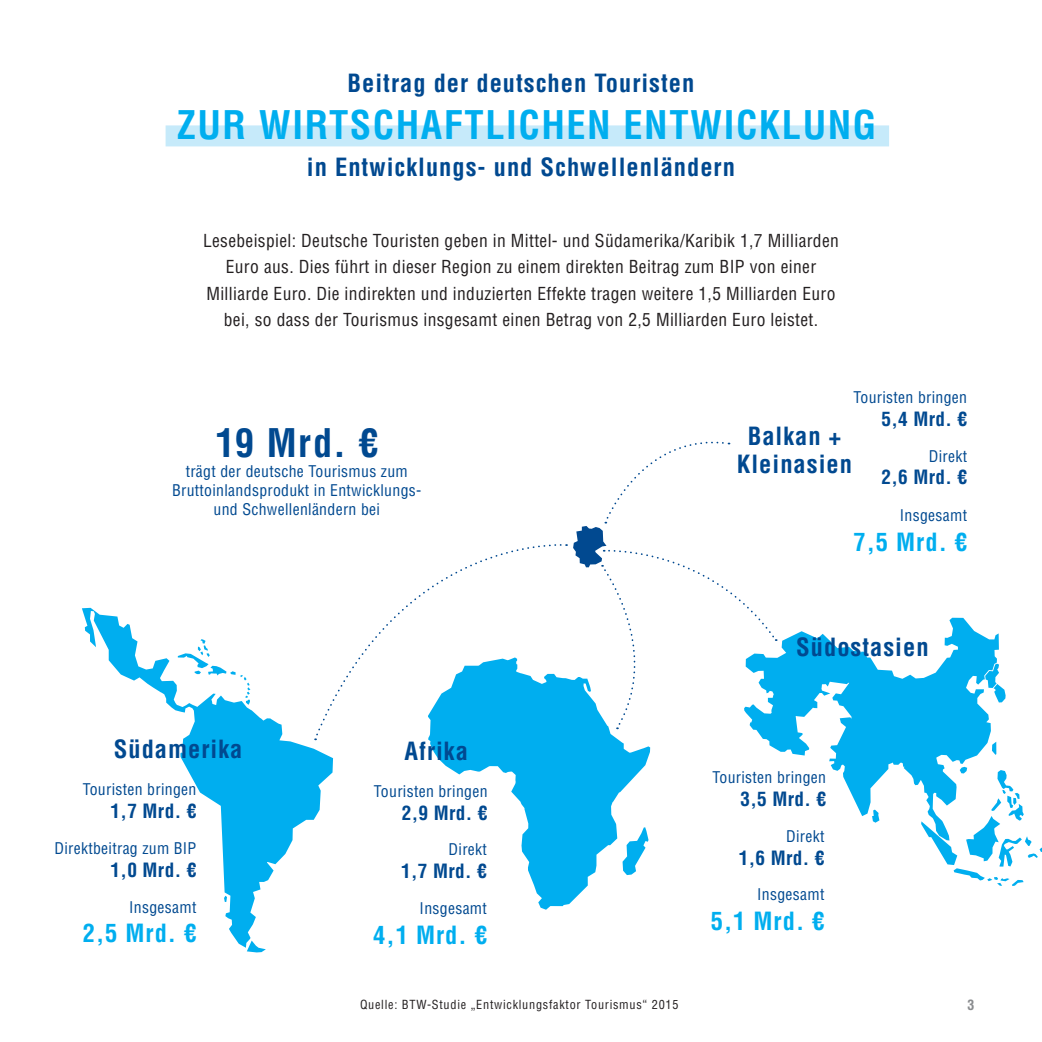
<style>
.page{position:relative;width:1042px;height:1042px;background:#fff}
.page>*{position:absolute;margin:0;border:0;box-sizing:border-box;transform-origin:0 0}
.t1{font:700 condensed 38.5px "Helvetica LT Std";letter-spacing:.04em;color:#00aeef}
.t2{font:700 condensed 38.5px "Helvetica LT Std";color:#014990}
.t3{font:700 condensed 24.5px/28px "Helvetica LT Std";letter-spacing:.04em;color:#014990;text-align:center}
.t4{font:700 condensed 24.5px "Helvetica LT Std";letter-spacing:.04em;color:#00aeef}
.t5{font:700 condensed 19.25px "Helvetica LT Std";letter-spacing:.02em;color:#014990}
.t6{font:condensed 17.5px/26.2px "Helvetica LT Std";letter-spacing:.02em;color:#231f20;text-align:center}
.t7{font:condensed 15.75px/19.2px "Helvetica LT Std";letter-spacing:.02em;color:#014990;text-align:center}
.t8{font:700 condensed 14px "Helvetica LT Std";color:#8a8c8f}
.t9{font:condensed 12.25px "Helvetica LT Std";letter-spacing:.06em;color:#231f20}
</style>
<div class="page">
<div style="left:166px;top:125px;width:723px;height:21px;background:#c6eafa"></div>
<svg style="left:247px;top:948px;width:19px;height:4px"></svg>
<svg style="left:82px;top:608px;width:251px;height:340px"></svg>
<svg style="left:428px;top:678px;width:222px;height:232px"></svg>
<svg style="left:999px;top:685px;width:6px;height:17px"></svg>
<svg style="left:752px;top:618px;width:247px;height:205px;fill:#00aeef"></svg>
<svg style="left:921px;top:767px;width:121px;height:119px"></svg>
<svg style="left:573px;top:441px;width:204px;height:288px"></svg>
<svg style="left:314px;top:544px;width:248px;height:195px"></svg>
<h2 class="t3" style="left:347px;top:69px;width:348px">Beitrag der deutschen Touristen</h2>
<h1 class="t1" style="left:177px;top:101px;width:701px">ZUR WIRTSCHAFTLICHEN ENTWICKLUNG</h1>
<h2 class="t3" style="left:307px;top:153px;width:429px">in Entwicklungs- und Schwellenländern</h2>
<p class="t6" style="left:203px;top:227px;width:637px">Lesebeispiel: Deutsche Touristen geben in Mittel- und Südamerika/Karibik 1,7 Milliarden Euro aus. Dies führt in dieser Region zu einem direkten Beitrag zum BIP von einer Milliarde Euro. Die indirekten und induzierten Effekte tragen weitere 1,5 Milliarden Euro bei, so dass der Tourismus insgesamt einen Betrag von 2,5 Milliarden Euro leistet.</p>
<h1 class="t2" style="left:216px;top:419px;width:164px">19 Mrd. €</h1>
<p class="t7" style="left:172px;top:461px;width:251px">trägt der deutsche Tourismus zum<br>Bruttoinlandsprodukt in Entwicklungs&shy;und Schwellenländern bei</p>
<h2 class="t3" style="left:114px;top:734px;width:130px">Südamerika</h2>
<h2 class="t3" style="left:405px;top:737px;width:65px">Afrika</h2>
<p class="t7" style="left:83px;top:780px;width:115px">Touristen bringen</p>
<p class="t5" style="left:111px;top:799px;width:87px">1,7 Mrd. €</p>
<p class="t7" style="left:54px;top:839px;width:143px">Direktbeitrag zum BIP</p>
<p class="t5" style="left:111px;top:858px;width:87px">1,0 Mrd. €</p>
<p class="t7" style="left:374px;top:781px;width:115px">Touristen bringen</p>
<p class="t5" style="left:402px;top:800px;width:87px">2,9 Mrd. €</p>
<p class="t7" style="left:449px;top:839px;width:40px">Direkt</p>
<p class="t5" style="left:401px;top:858px;width:87px">1,7 Mrd. €</p>
<p class="t7" style="left:129px;top:897px;width:69px">Insgesamt</p>
<h2 class="t4" style="left:83px;top:918px;width:115px">2,5 Mrd. €</h2>
<p class="t7" style="left:420px;top:899px;width:69px">Insgesamt</p>
<h2 class="t4" style="left:373px;top:920px;width:115px">4,1 Mrd. €</h2>
<p class="t9" style="left:360px;top:997px;width:320px">Quelle: BTW-Studie „Entwicklungsfaktor Tourismus“ 2015</p>
<p class="t7" style="left:853px;top:387px;width:115px">Touristen bringen</p>
<p class="t5" style="left:881px;top:406px;width:87px">5,4 Mrd. €</p>
<p class="t7" style="left:929px;top:446px;width:40px">Direkt</p>
<p class="t5" style="left:881px;top:465px;width:87px">2,6 Mrd. €</p>
<p class="t7" style="left:900px;top:505px;width:69px">Insgesamt</p>
<h2 class="t4" style="left:853px;top:526px;width:115px">7,5 Mrd. €</h2>
<h2 class="t3" style="left:737px;top:421px;width:117px">Balkan +<br>Kleinasien</h2>
<h2 class="t3" style="left:796px;top:633px;width:134px">Südostasien</h2>
<p class="t7" style="left:712px;top:767px;width:115px">Touristen bringen</p>
<p class="t5" style="left:740px;top:786px;width:87px">3,5 Mrd. €</p>
<p class="t7" style="left:786px;top:826px;width:40px">Direkt</p>
<p class="t5" style="left:739px;top:845px;width:87px">1,6 Mrd. €</p>
<p class="t7" style="left:757px;top:884px;width:69px">Insgesamt</p>
<h2 class="t4" style="left:711px;top:905px;width:115px">5,1 Mrd. €</h2>
<p class="t8" style="left:967px;top:996px;width:8px">3</p>
</div>
